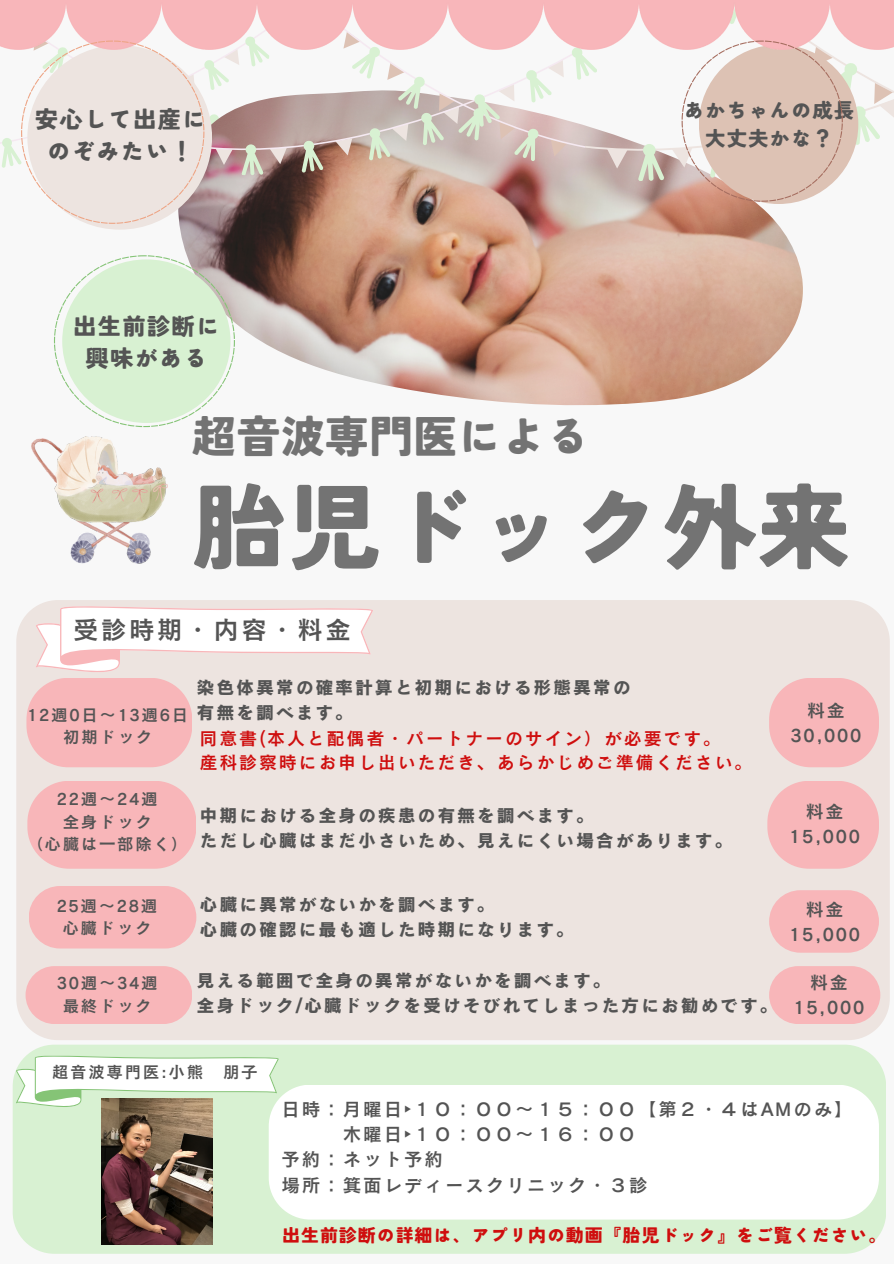
<style>
.page{position:relative;width:894px;height:1264px;background:#fff}
.page>*{position:absolute;margin:0;border:0;box-sizing:border-box;transform-origin:0 0}
.t1{font:900 94.05px "Tsunagi Gothic";color:#737373}
.t2{font:900 44.1px "Tsunagi Gothic";color:#737373}
.t3{font:25.5px "Canva Cezanne Pro N DB";letter-spacing:.1em;color:#545454}
.t4{font:900 23.4px "Tsunagi Gothic";letter-spacing:.05em;color:#545454}
.t5{font:21px "rounded mplus 1 p bold";color:#545454}
.t6{font:900 20.4px "Tsunagi Gothic";letter-spacing:.05em;color:#545454}
.t7{font:18.6px "Canva Cezanne Pro N DB";letter-spacing:.1em;color:#545454}
.t8{font:18px "Canva Cezanne Pro N B";letter-spacing:.1em;color:#545454}
.t9{font:18px "Canva Cezanne Pro N DB";letter-spacing:.1em;color:#cf0e0e}
.t10{font:900 18px "Tsunagi Gothic";letter-spacing:.05em;color:#cf0e0e}
.t11{font:18px "Canva Cezanne Pro N DB";letter-spacing:.1em;color:#545454}
.t12{font:16.5px "Canva Cezanne Pro N DB";letter-spacing:.1em;color:#545454}
.s1{font-family:"Noto Sans";font-weight:700}
</style>
<div class="page">
<div style="left:0;top:0;width:893px;height:1263px;background:#f8f8f8"></div>
<img style="left:179px;top:216px;width:624px;height:190px">
<svg style="left:241px;top:49px;width:359px;height:176px"></svg>
<svg style="left:54px;top:255px;width:181px;height:172px"></svg>
<div style="left:62px;top:259px;width:168px;height:164px;background:#d8f1d2;border-radius:50%"></div>
<svg style="left:584px;top:49px;width:53px;height:167px;background:#d2c9c3"></svg>
<svg style="left:590px;top:49px;width:40px;height:115px"></svg>
<svg style="left:637px;top:201px;width:166px;height:40px"></svg>
<img style="left:258px;top:0;width:372px;height:49px">
<div style="left:16px;top:600px;width:873px;height:440px;background:#ede4e0"></div>
<svg style="left:0;top:0;width:258px;height:224px"></svg>
<svg style="left:630px;top:0;width:263px;height:201px"></svg>
<div style="left:13px;top:1044px;width:872px;height:209px;background:#d8f1d2"></div>
<svg style="left:16px;top:1055px;width:263px;height:51px"></svg>
<svg style="left:26px;top:606px;width:347px;height:161px"></svg>
<svg style="left:269px;top:1084px;width:609px;height:135px"></svg>
<img style="left:31px;top:436px;width:136px;height:127px">
<svg style="left:27px;top:780px;width:169px;height:88px;background:#f6babd"></svg>
<div style="left:29px;top:886px;width:167px;height:62px;background:#f8b6b9;border-radius:31px"></div>
<div style="left:26px;top:966px;width:166px;height:58px;background:#f8b6b9;border-radius:29px"></div>
<svg style="left:768px;top:677px;width:110px;height:90px;background:#f6bdbf"></svg>
<svg style="left:767px;top:780px;width:111px;height:88px;background:#f6bdbe"></svg>
<div style="left:768px;top:966px;width:112px;height:58px;background:#f8b6b9;border-radius:29px"></div>
<div style="left:768px;top:890px;width:110px;height:62px;background:#f8b6b9;border-radius:31px"></div>
<img style="left:102px;top:1098px;width:110px;height:146px">
<p class="t4" style="left:35px;top:108px;width:172px">安心して出産に</p>
<p class="t4" style="left:47px;top:140px;width:148px">のぞみたい！</p>
<p class="t5" style="left:92px;top:297px;width:106px">胎児ドック</p>
<p class="t5" style="left:81px;top:326px;width:127px">出生前診断に</p>
<p class="t5" style="left:81px;top:355px;width:127px">興味がある！</p>
<p class="t4" style="left:73px;top:315px;width:148px">出生前診断に</p>
<p class="t4" style="left:85px;top:347px;width:123px">興味がある</p>
<p class="t6" style="left:683px;top:100px;width:172px">あかちゃんの成長</p>
<p class="t6" style="left:705px;top:128px;width:129px">大丈夫かな？</p>
<p class="t2" style="left:192px;top:414px;width:399px">超音波専門医による</p>
<p class="t1" style="left:192px;top:479px;width:660px">胎児ドック外来</p>
<p class="t3" style="left:73px;top:616px;width:277px">受診時期・内容・料金</p>
<p class="t12" style="left:27px;top:706px;width:157px">12週0日〜13週6日</p>
<p class="t12" style="left:63px;top:729px;width:91px">初期ドック</p>
<p class="t12" style="left:57px;top:790px;width:102px">22週〜24週</p>
<p class="t12" style="left:63px;top:813px;width:91px">全身ドック</p>
<p class="t12" style="left:26px;top:835px;width:163px">（心臓は一部除く）</p>
<p class="t8" style="left:196px;top:678px;width:435px">染色体異常の確率計算と初期における形態異常の</p>
<p class="t8" style="left:196px;top:703px;width:158px">有無を調べます。</p>
<p class="t9" style="left:199px;top:728px;width:523px">同意書(本人と配偶者・パートナーのサイン）が必要です。</p>
<p class="t9" style="left:199px;top:753px;width:554px">産科診察時にお申し出いただき、あらかじめご準備ください。</p>
<p class="t8" style="left:199px;top:806px;width:396px">中期における全身の疾患の有無を調べます。</p>
<p class="t8" style="left:199px;top:830px;width:534px">ただし心臓はまだ小さいため、見えにくい場合があります。</p>
<p class="t12" style="left:57px;top:897px;width:102px">25週〜28週</p>
<p class="t12" style="left:62px;top:919px;width:91px">心臓ドック</p>
<p class="t12" style="left:57px;top:974px;width:102px">30週〜34週</p>
<p class="t12" style="left:63px;top:997px;width:91px">最終ドック</p>
<p class="t8" style="left:199px;top:894px;width:297px">心臓に異常がないかを調べます。</p>
<p class="t8" style="left:199px;top:919px;width:376px">心臓の確認に最も適した時期になります。</p>
<p class="t8" style="left:196px;top:971px;width:416px">見える範囲で全身の異常がないかを調べます。</p>
<p class="t8" style="left:196px;top:996px;width:582px">全身ドック/心臓ドックを受けそびれてしまった方にお勧めです。</p>
<p class="t12" style="left:52px;top:1063px;width:205px">超音波専門医:小熊 朋子</p>
<p class="t11" style="left:806px;top:701px;width:38px">料金</p>
<p class="t11" style="left:790px;top:725px;width:72px">30,000</p>
<p class="t11" style="left:805px;top:802px;width:38px">料金</p>
<p class="t11" style="left:789px;top:827px;width:72px">15,000</p>
<p class="t11" style="left:805px;top:900px;width:38px">料金</p>
<p class="t11" style="left:789px;top:924px;width:72px">15,000</p>
<p class="t11" style="left:809px;top:973px;width:38px">料金</p>
<p class="t11" style="left:793px;top:998px;width:72px">15,000</p>
<p class="t7" style="left:281px;top:1099px;width:572px">日時：月曜日<span class="s1">‣</span>１０：００～１５：００【第２・４はAMのみ】</p>
<p class="t7" style="left:342px;top:1124px;width:295px">木曜日<span class="s1">‣</span>１０：００～１６：００</p>
<p class="t7" style="left:281px;top:1149px;width:163px">予約：ネット予約</p>
<p class="t7" style="left:281px;top:1175px;width:368px">場所：箕面レディースクリニック・３診</p>
<p class="t10" style="left:282px;top:1226px;width:605px">出生前診断の詳細は、アプリ内の動画『胎児ドック』をご覧ください。</p>
</div>
